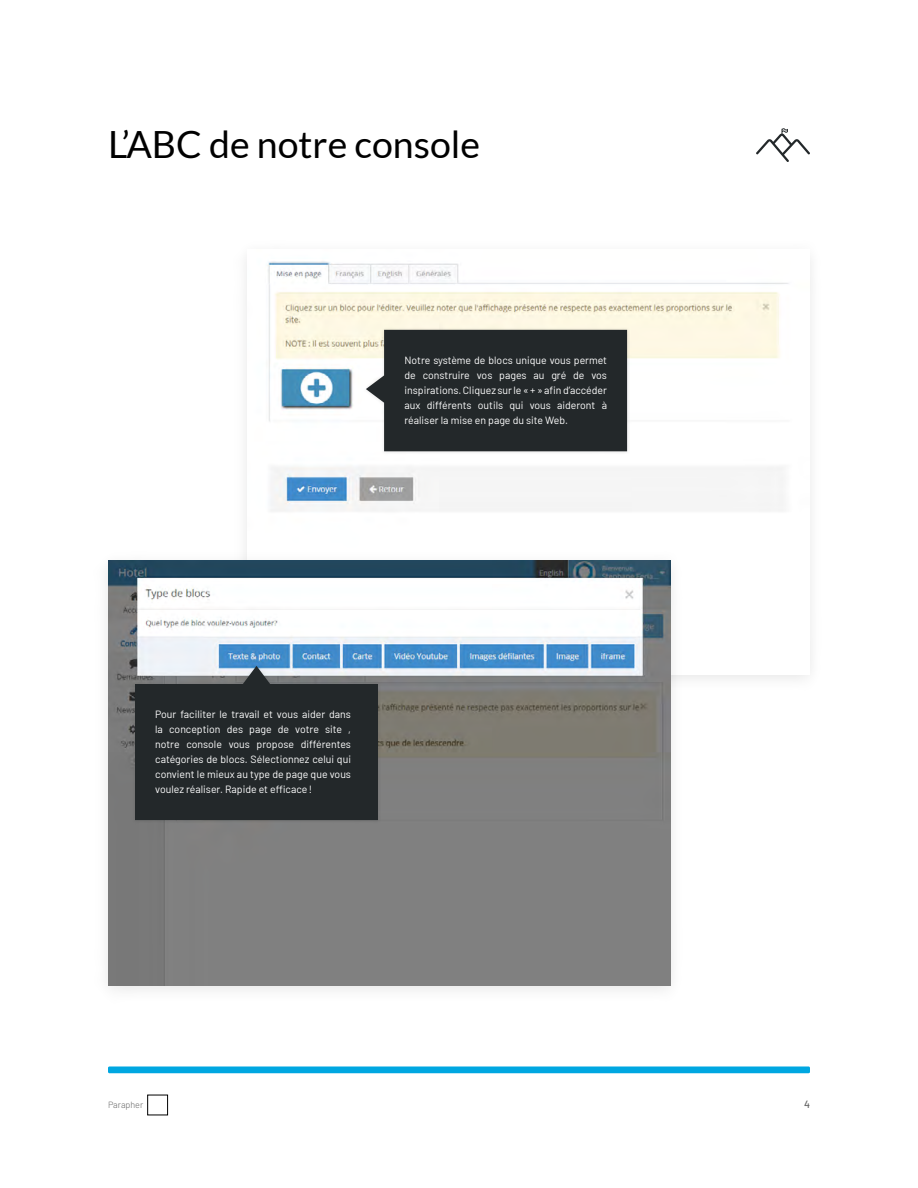
<style>
.page{position:relative;width:918px;height:1188px;background:#fff}
.page>*{position:absolute;margin:0;border:0;box-sizing:border-box;transform-origin:0 0}
.t1{font:37.5px "Lato";color:#000}
.t2{font:10.5px/15px "Barlow";color:#fff;text-align:justify}
.t3{font:500 10.5px "Barlow";color:#656565}
.t4{font:300 9px "Barlow";color:#656565}
</style>
<div class="page">
<div style="left:147px;top:1095px;width:21px;height:20px;border:1px solid #000"></div>
<div style="left:108px;top:1066px;width:702px;height:7px;background:#00a7e1;border-radius:2px"></div>
<img style="left:267px;top:261px;width:522px;height:250px">
<div style="left:93px;top:549px;width:592px;height:455px;background:#fbfbfb"></div>
<img style="left:108px;top:561px;width:562px;height:425px">
<div style="left:362px;top:327px;width:268px;height:128px;background:#000;opacity:.1"></div>
<div style="left:366px;top:330px;width:261px;height:121px;background:#23282a"></div>
<div style="left:131px;top:663px;width:250px;height:161px;background:#000;opacity:.1"></div>
<svg style="left:135px;top:666px;width:243px;height:154px;background:#313739"></svg>
<svg style="left:756px;top:128px;width:54px;height:34px"></svg>
<h1 class="t1" style="left:108px;top:124px;width:374px">L’ABC de notre console</h1>
<p class="t2" style="left:405px;top:352px;width:204px">Notre système de blocs unique vous permet de construire vos pages au gré de vos inspirations. Cliquez sur le « + » afin d’accéder aux différents outils qui vous aideront à réaliser la mise en page du site Web.</p>
<p class="t2" style="left:155px;top:706px;width:197px">Pour faciliter le travail et vous aider dans la conception des page de votre site , notre console vous propose différentes catégories de blocs. Sélectionnez celui qui convient le mieux au type de page que vous voulez réaliser. Rapide et efficace!</p>
<p class="t4" style="left:108px;top:1098px;width:37px">Parapher</p>
<p class="t3" style="left:804px;top:1097px;width:7px">4</p>
</div>
